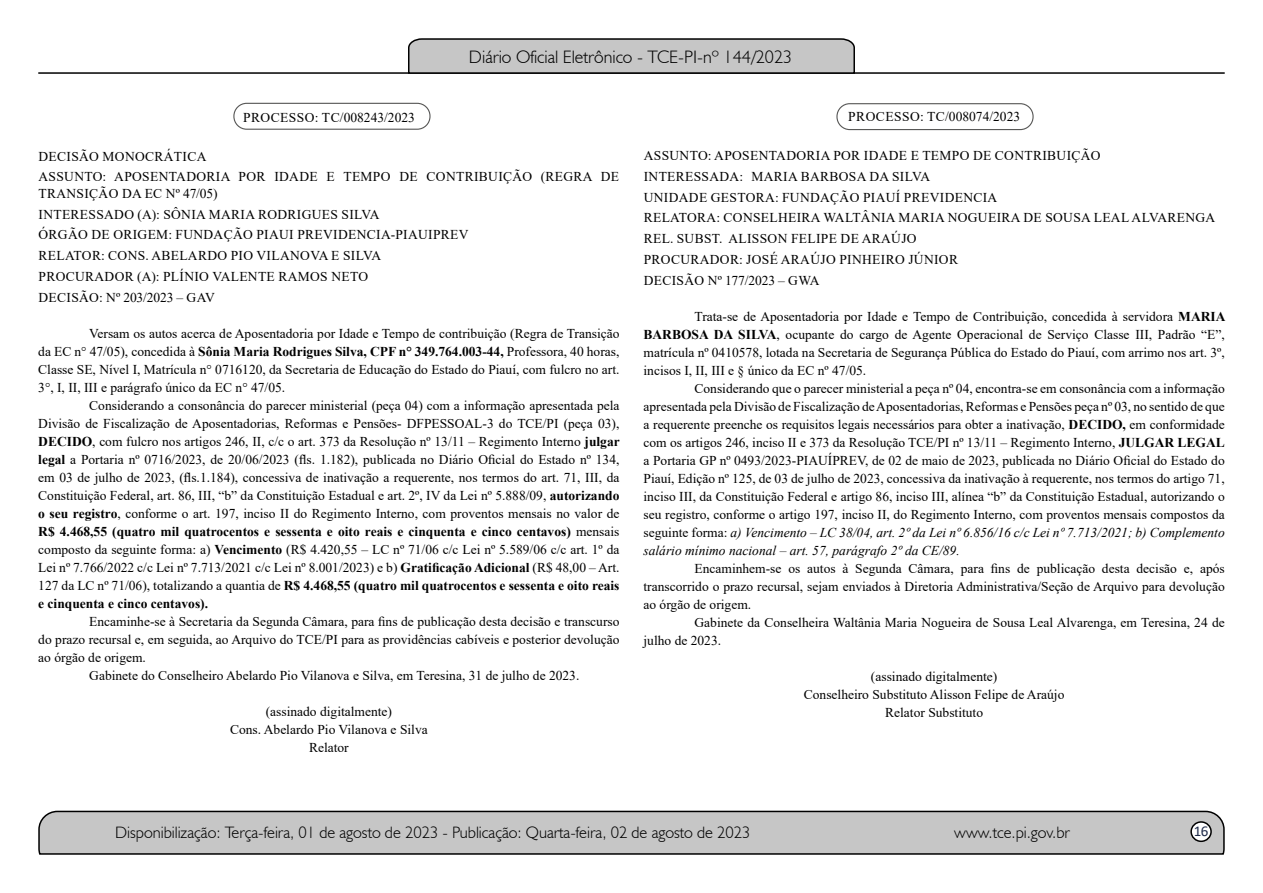
<style>
.page{position:relative;width:1263px;height:893px;background:#fff}
.page>*{position:absolute;margin:0;border:0;box-sizing:border-box;transform-origin:0 0}
.t1{font:300 18px "Humanist 521 BT";color:#000}
.t2{font:300 16.5px "Humanist 521 BT";color:#000}
.t3{font:15px "Calibri";color:#212d4c}
.t4{font:13.5px/18px "Times New Roman";color:#000;text-align:justify}
.t5{font:13.5px/20.7px "Times New Roman";letter-spacing:.025em;color:#000}
.s1{font-weight:700}
.s2{font-style:italic}
</style>
<div class="page">
<svg style="left:38px;top:810px;width:1187px;height:45px;background:#b9b9b9"></svg>
<div style="left:1191px;top:822px;width:20px;height:19px;background:#fff;border-radius:50%"></div>
<div style="left:1190px;top:821px;width:22px;height:21px;border:2px solid #000;border-radius:50%"></div>
<hr style="left:38px;top:72px;width:1187px;height:2px;background:#000">
<svg style="left:407px;top:38px;width:449px;height:36px;background:#b4b4b4"></svg>
<div style="left:233px;top:103px;width:198px;height:27px;border:1px solid #575756;border-radius:13px"></div>
<div style="left:836px;top:103px;width:198px;height:27px;border:1px solid #575756;border-radius:13px"></div>
<h1 class="t1" style="left:469px;top:46px;width:325px">Diário Oficial Eletrônico - TCE-PI-nº 144/2023</h1>
<p class="t4" style="left:243px;top:108px;width:173px">PROCESSO: TC/008243/2023</p>
<p class="t5" style="left:39px;top:145px;width:582px">DECISÃO MONOCRÁTICA<br>ASSUNTO: APOSENTADORIA POR IDADE E TEMPO DE CONTRIBUIÇÃO (REGRA DE</p>
<p class="t5" style="left:39px;top:183px;width:432px">TRANSIÇÃO DA EC Nº 47/05)<br>INTERESSADO (A): SÔNIA MARIA RODRIGUES SILVA<br>ÓRGÃO DE ORIGEM: FUNDAÇÃO PIAUI PREVIDENCIA-PIAUIPREV RELATOR: CONS. ABELARDO PIO VILANOVA E SILVA PROCURADOR (A): PLÍNIO VALENTE RAMOS NETO<br>DECISÃO: Nº 203/2023 – GAV</p>
<p class="t4" style="left:38px;top:324px;width:583px;text-indent:51px">Versam os autos acerca de Aposentadoria por Idade e Tempo de contribuição (Regra de Transição da EC n° 47/05), concedida à <span class="s1">Sônia Maria Rodrigues Silva, CPF n° 349.764.003-44,</span> Professora, 40 horas, Classe SE, Nível I, Matrícula n° 0716120, da Secretaria de Educação do Estado do Piauí, com fulcro no art.<br>3°, I, II, III e parágrafo único da EC n° 47/05.</p>
<p class="t4" style="left:38px;top:396px;width:583px;text-indent:51px">Considerando a consonância do parecer ministerial (peça 04) com a informação apresentada pela Divisão de Fiscalização de Aposentadorias, Reformas e Pensões- DFPESSOAL-3 do TCE/PI (peça 03), <span class="s1">DECIDO</span>, com fulcro nos artigos 246, II, c/c o art. 373 da Resolução nº 13/11 – Regimento Interno <span class="s1">julgar legal</span> a Portaria nº 0716/2023, de 20/06/2023 (fls. 1.182), publicada no Diário Oficial do Estado nº 134, em 03 de julho de 2023, (fls.1.184), concessiva de inativação a requerente, nos termos do art. 71, III, da Constituição Federal, art. 86, III, “b” da Constituição Estadual e art. 2º, IV da Lei nº 5.888/09, <span class="s1">autorizando o seu registro</span>, conforme o art. 197, inciso II do Regimento Interno, com proventos mensais no valor de <span class="s1">R$ 4.468,55 (quatro mil quatrocentos e sessenta e oito reais e cinquenta e cinco centavos)</span> mensais composto da seguinte forma: a) <span class="s1">Vencimento</span> (R$ 4.420,55 – LC nº 71/06 c/c Lei nº 5.589/06 c/c art. 1º da Lei nº 7.766/2022 c/c Lei nº 7.713/2021 c/c Lei nº 8.001/2023) e b) <span class="s1">Gratificação Adicional</span> (R$ 48,00 – Art.<br>127 da LC nº 71/06), totalizando a quantia de <span class="s1">R$ 4.468,55 (quatro mil quatrocentos e sessenta e oito reais e cinquenta e cinco centavos).</span></p>
<p class="t4" style="left:89px;top:612px;width:532px">Encaminhe-se à Secretaria da Segunda Câmara, para fins de publicação desta decisão e transcurso</p>
<p class="t4" style="left:38px;top:630px;width:583px">do prazo recursal e, em seguida, ao Arquivo do TCE/PI para as providências cabíveis e posterior devolução</p>
<p class="t4" style="left:38px;top:648px;width:109px">ao órgão de origem.</p>
<p class="t4" style="left:89px;top:666px;width:492px">Gabinete do Conselheiro Abelardo Pio Vilanova e Silva, em Teresina, 31 de julho de 2023.</p>
<p class="t4" style="left:230px;top:702px;width:199px;text-align:center">(assinado digitalmente)<br>Cons. Abelardo Pio Vilanova e Silva<br>Relator</p>
<p class="t4" style="left:848px;top:107px;width:173px">PROCESSO: TC/008074/2023</p>
<p class="t5" style="left:644px;top:145px;width:573px">ASSUNTO: APOSENTADORIA POR IDADE E TEMPO DE CONTRIBUIÇÃO<br>INTERESSADA: MARIA BARBOSA DA SILVA<br>UNIDADE GESTORA: FUNDAÇÃO PIAUÍ PREVIDENCIA<br>RELATORA: CONSELHEIRA WALTÂNIA MARIA NOGUEIRA DE SOUSA LEAL ALVARENGA REL. SUBST. ALISSON FELIPE DE ARAÚJO<br>PROCURADOR: JOSÉ ARAÚJO PINHEIRO JÚNIOR<br>DECISÃO Nº 177/2023 – GWA</p>
<p class="t4" style="left:643px;top:307px;width:583px;text-indent:51px">Trata-se de Aposentadoria por Idade e Tempo de Contribuição, concedida à servidora <span class="s1">MARIA BARBOSA DA SILVA</span>, ocupante do cargo de Agente Operacional de Serviço Classe III, Padrão “E”, matrícula nº 0410578, lotada na Secretaria de Segurança Pública do Estado do Piauí, com arrimo nos art. 3º, incisos I, II, III e § único da EC nº 47/05.</p>
<p class="t4" style="left:643px;top:379px;width:583px;text-indent:51px">Considerando que o parecer ministerial a peça nº 04, encontra-se em consonância com a informação apresentada pela Divisão de Fiscalização de Aposentadorias, Reformas e Pensões peça nº 03, no sentido de que a requerente preenche os requisitos legais necessários para obter a inativação, <span class="s1">DECIDO,</span> em conformidade com os artigos 246, inciso II e 373 da Resolução TCE/PI nº 13/11 – Regimento Interno, <span class="s1">JULGAR LEGAL </span>a Portaria GP nº 0493/2023-PIAUÍPREV, de 02 de maio de 2023, publicada no Diário Oficial do Estado do Piauí, Edição nº 125, de 03 de julho de 2023, concessiva da inativação à requerente, nos termos do artigo 71, inciso III, da Constituição Federal e artigo 86, inciso III, alínea “b” da Constituição Estadual, autorizando o seu registro, conforme o artigo 197, inciso II, do Regimento Interno, com proventos mensais compostos da seguinte forma: <span class="s2">a) Vencimento – LC 38/04, art. 2º da Lei nº 6.856/16 c/c Lei nº 7.713/2021; b) Complemento salário mínimo nacional – art. 57, parágrafo 2º da CE/89.</span></p>
<p class="t4" style="left:643px;top:559px;width:583px;text-indent:51px">Encaminhem-se os autos à Segunda Câmara, para fins de publicação desta decisão e, após transcorrido o prazo recursal, sejam enviados à Diretoria Administrativa/Seção de Arquivo para devolução ao órgão de origem.</p>
<p class="t4" style="left:643px;top:613px;width:583px;text-indent:51px">Gabinete da Conselheira Waltânia Maria Nogueira de Sousa Leal Alvarenga, em Teresina, 24 de julho de 2023.</p>
<p class="t4" style="left:804px;top:667px;width:262px;text-align:center">(assinado digitalmente)<br>Conselheiro Substituto Alisson Felipe de Araújo<br>Relator Substituto</p>
<p class="t2" style="left:115px;top:822px;width:637px">Disponibilização: Terça-feira, 01 de agosto de 2023 - Publicação: Quarta-feira, 02 de agosto de 2023</p>
<p class="t2" style="left:954px;top:822px;width:117px">www.tce.pi.gov.br</p>
<p class="t3" style="left:1194px;top:821px;width:16px">16</p>
</div>
